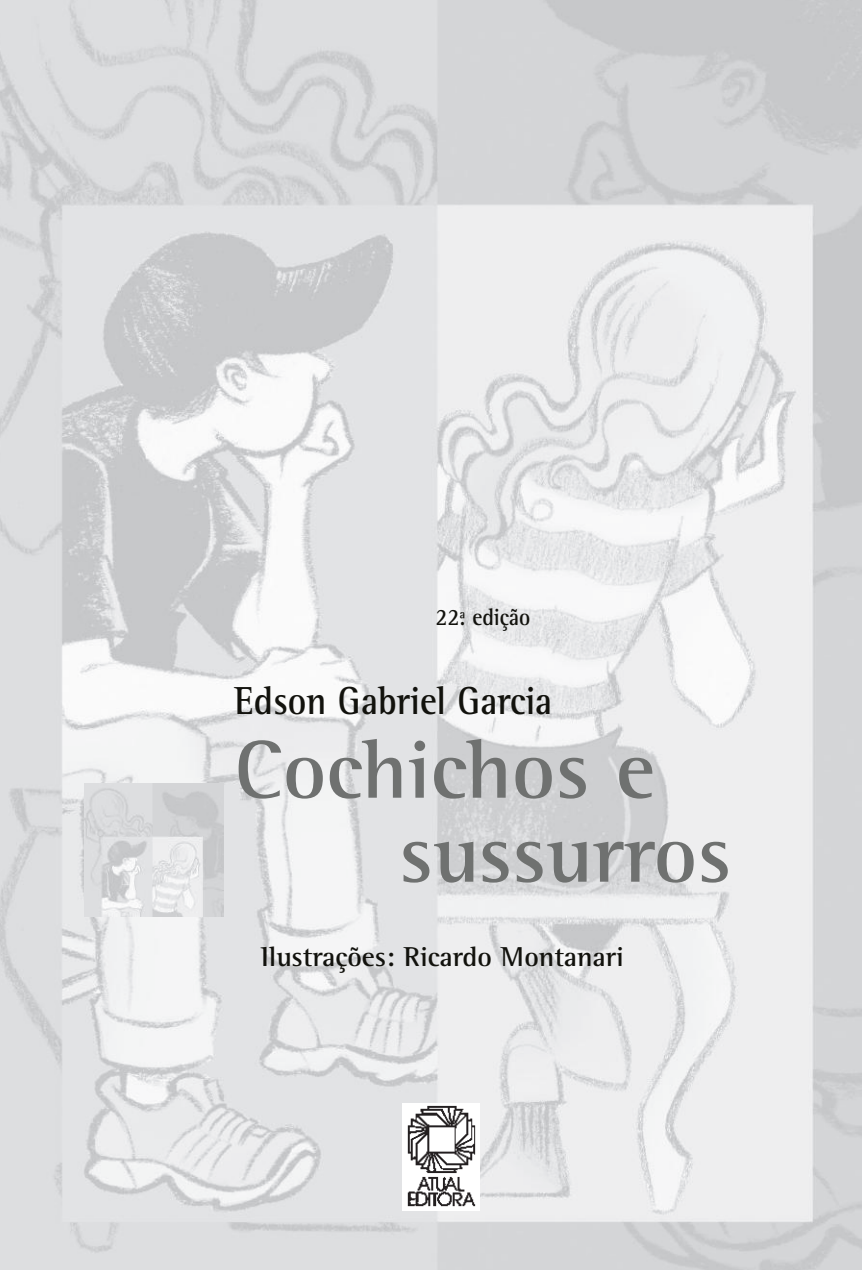
<style>
.page{position:relative;width:862px;height:1270px;background:#fff}
.page>*{position:absolute;margin:0;border:0;box-sizing:border-box;transform-origin:0 0}
.t1{font:700 84px/84px "Rotis Semi Serif";color:#6f7170}
.t2{font:700 40px "Rotis Semi Serif";color:#12120d;scale:.9 1}
.t3{font:700 28px "Rotis Semi Serif";color:#12120d}
.t4{font:700 24px "Rotis Semi Serif";color:#12120d;scale:.9 1}
</style>
<div class="page">
<img style="left:0;top:0;width:862px;height:1270px">
<img style="left:403px;top:1104px;width:77px;height:106px">
<img style="left:85px;top:783px;width:138px;height:134px">
<p class="t4" style="left:435px;top:608px;width:107px">22ª. edição</p>
<h2 class="t2" style="left:235px;top:686px;width:354px">Edson Gabriel Garcia</h2>
<h1 class="t1" style="left:399px;top:735px;width:334px;text-indent:-164px">Cochichos e sussurros</h1>
<p class="t3" style="left:261px;top:947px;width:365px">Ilustrações: Ricardo Montanari</p>
</div>
